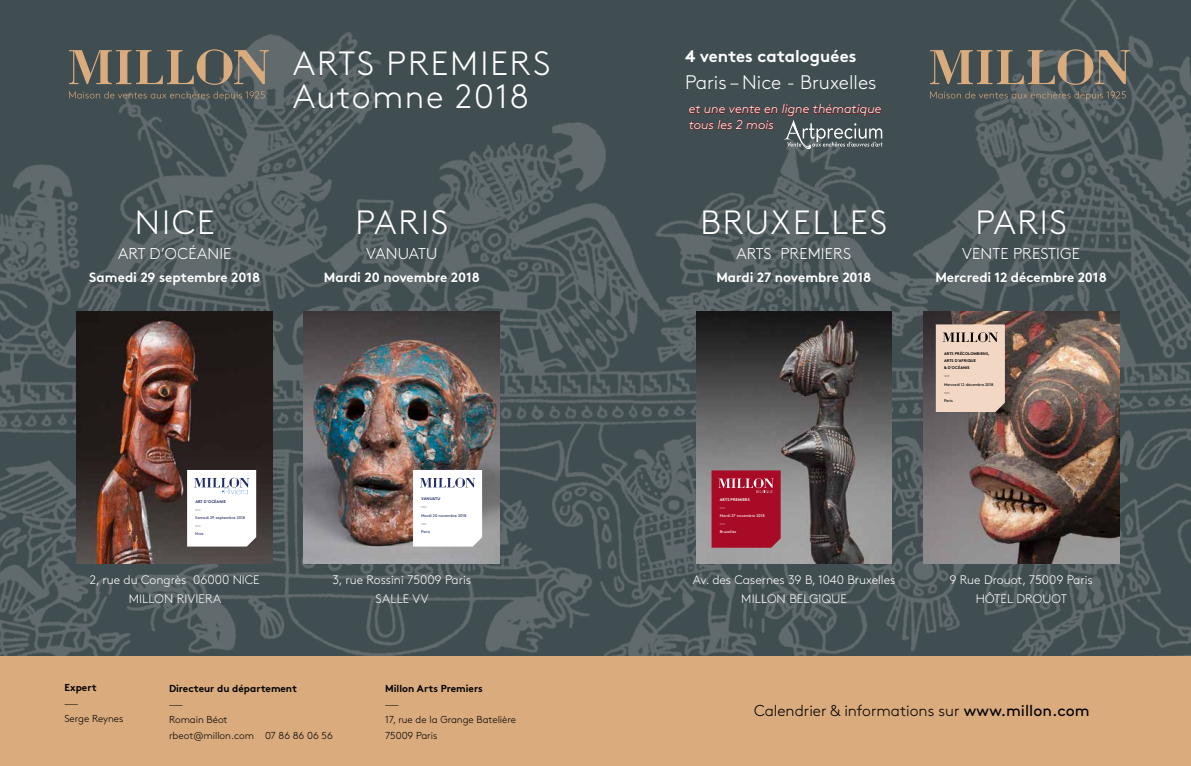
<style>
.page{position:relative;width:1191px;height:766px;background:#fff}
.page>*{position:absolute;margin:0;border:0;box-sizing:border-box;transform-origin:0 0}
.t1{font:300 33.6px/33.6px "Brown Pro";letter-spacing:.055em;color:#fff}
.t2{font:300 19.6px "Brown Pro";color:#fff}
.t3{font:700 16.8px "Brown Pro";color:#fff}
.t4{font:300 15.7px "Brown Pro";letter-spacing:.01em;color:#fff}
.t5{font:300 15.7px "Brown Pro";color:#000}
.t6{font:700 13.4px "Brown Pro";color:#fff}
.t7{font:italic 300 13px/15.6px "Brown Pro";color:#fff}
.t8{font:300 12.3px/19px "Brown Pro";color:#fff;text-align:center}
.t9{font:300 10.1px/15.7px "Brown Pro";color:#000}
.t10{font:700 10.1px "Brown Pro";color:#000}
.t11{font:3.9px/8.1px "Brown Pro";letter-spacing:.005em;color:#1f2a6a}
.t12{font:700 3.9px/7.2px "Brown Pro";letter-spacing:.015em;color:#000}
.t13{font:3.9px/8.1px "Brown Pro";letter-spacing:.005em;color:#fff}
.t14{font:3.9px/8.1px "Brown Pro";color:#000}
.t15{font:700 3.9px "Brown Pro";letter-spacing:.015em;color:#fff}
.t16{font:700 3.9px "Brown Pro";letter-spacing:.015em;color:#1f2a6a}
.t17{font:700 3.9px "Brown Pro";letter-spacing:-.005em;color:#1f2a6a}
.s1{font-weight:400}
</style>
<div class="page">
<img style="left:0;top:0;width:1191px;height:656px">
<div style="left:0;top:656px;width:1191px;height:109px;background:#daab7d"></div>
<svg style="left:69px;top:49px;width:200px;height:36px;background:#756e61"></svg>
<svg style="left:69px;top:91px;width:196px;height:10px;background:#585d59"></svg>
<svg style="left:930px;top:49px;width:200px;height:36px;background:#756e62"></svg>
<svg style="left:930px;top:91px;width:195px;height:10px;background:#5e625e"></svg>
<img style="left:696px;top:311px;width:196px;height:252px">
<svg style="left:711px;top:470px;width:69px;height:77px;background:#aa162f"></svg>
<img style="left:923px;top:311px;width:196px;height:252px">
<svg style="left:935px;top:324px;width:70px;height:88px;background:#e7ccbb"></svg>
<svg style="left:688px;top:103px;width:194px;height:46px;background:#515053"></svg>
<img style="left:304px;top:311px;width:196px;height:252px">
<svg style="left:413px;top:470px;width:69px;height:76px"></svg>
<img style="left:77px;top:311px;width:196px;height:252px">
<svg style="left:187px;top:470px;width:69px;height:76px"></svg>
<h1 class="t1" style="left:135px;top:203px;width:81px">NICE</h1>
<p class="t4" style="left:118px;top:242px;width:115px">ART D’OCÉANIE</p>
<p class="t6" style="left:89px;top:266px;width:172px">Samedi 29 septembre 2018</p>
<h1 class="t1" style="left:293px;top:44px;width:259px">ARTS PREMIERS<br>Automne 2018</h1>
<h3 class="t3" style="left:685px;top:42px;width:173px">4 ventes cataloguées</h3>
<h2 class="t2" style="left:685px;top:68px;width:193px">Paris – Nice - Bruxelles</h2>
<p class="t7" style="left:688px;top:100px;width:194px">et une vente en ligne thématique tous les 2 mois</p>
<h1 class="t1" style="left:355px;top:203px;width:94px">PARIS</h1>
<p class="t4" style="left:366px;top:242px;width:72px">VANUATU</p>
<p class="t6" style="left:324px;top:266px;width:157px">Mardi 20 novembre 2018</p>
<h1 class="t1" style="left:700px;top:203px;width:188px">BRUXELLES</h1>
<p class="t4" style="left:736px;top:242px;width:116px">ARTS PREMIERS</p>
<p class="t6" style="left:716px;top:266px;width:156px">Mardi 27 novembre 2018</p>
<p class="t16" style="left:195px;top:498px;width:32px">ART D’OCÉANIE</p>
<p class="t11" style="left:195px;top:505px;width:51px">—<br>Samedi 29 septembre 2018 —<br>Nice</p>
<p class="t17" style="left:421px;top:495px;width:21px">VANUATU</p>
<p class="t11" style="left:421px;top:502px;width:47px">—<br>Mardi 20 novembre 2018 —<br>Paris</p>
<p class="t15" style="left:720px;top:496px;width:31px">ARTS PREMIERS</p>
<p class="t13" style="left:719px;top:503px;width:46px">—<br>Mardi 27 novembre 2018 —<br>Bruxelles</p>
<h1 class="t1" style="left:975px;top:203px;width:93px">PARIS</h1>
<p class="t4" style="left:962px;top:242px;width:119px">VENTE PRESTIGE</p>
<p class="t6" style="left:935px;top:266px;width:173px">Mercredi 12 décembre 2018</p>
<p class="t12" style="left:944px;top:349px;width:47px">ARTS PRÉCOLOMBIENS,<br>ARTS D’AFRIQUE<br>&amp; D’OCÉANIE</p>
<p class="t14" style="left:944px;top:371px;width:51px">—<br>Mercredi 12 décembre 2018 —<br>Paris</p>
<p class="t8" style="left:90px;top:569px;width:171px">2, rue du Congrès 06000 NICE<br>MILLON RIVIERA</p>
<p class="t8" style="left:332px;top:569px;width:140px">3, rue Rossini 75009 Paris<br>SALLE VV</p>
<p class="t8" style="left:692px;top:569px;width:204px">Av. des Casernes 39 B, 1040 Bruxelles<br>MILLON BELGIQUE</p>
<p class="t8" style="left:949px;top:569px;width:145px">9 Rue Drouot, 75009 Paris<br>HÔTEL DROUOT</p>
<p class="t10" style="left:64px;top:679px;width:34px">Expert</p>
<p class="t9" style="left:64px;top:710px;width:61px">Serge Reynes</p>
<p class="t10" style="left:169px;top:680px;width:129px">Directeur du département</p>
<p class="t9" style="left:169px;top:711px;width:165px">Romain Béot<br>rbeot@millon.com 07 86 86 06 56</p>
<p class="t10" style="left:385px;top:680px;width:99px">Millon Arts Premiers</p>
<p class="t9" style="left:385px;top:711px;width:132px">17, rue de la Grange Batelière<br>75009 Paris</p>
<p class="t5" style="left:754px;top:699px;width:337px">Calendrier &amp; informations sur <span class="s1">www.millon.com</span></p>
</div>
